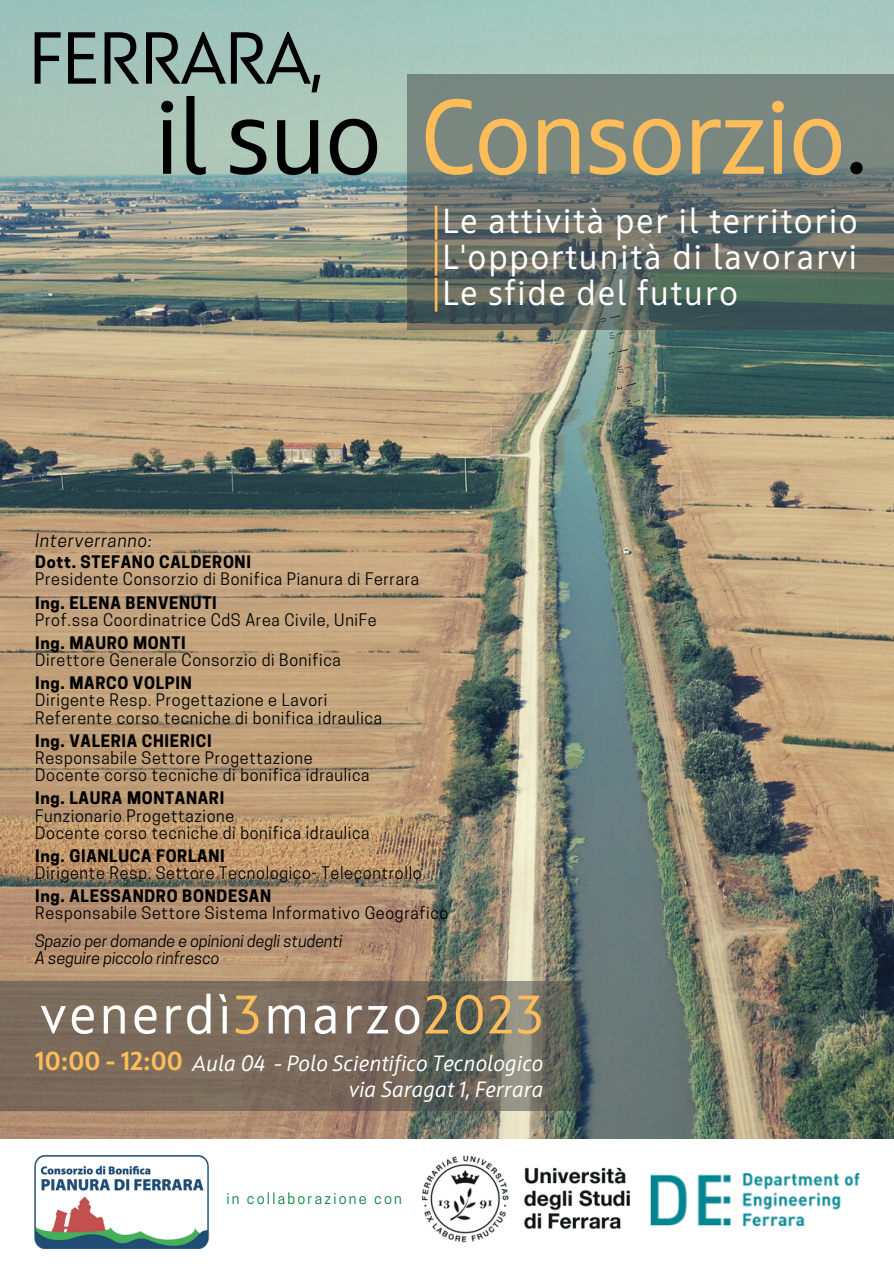
<style>
.page{position:relative;width:894px;height:1264px;background:#fff}
.page>*{position:absolute;margin:0;border:0;box-sizing:border-box;transform-origin:0 0}
.t1{font:105.6px "Squad";letter-spacing:-.03em;color:#ffbd59}
.t2{font:73.35px "Squad";letter-spacing:-.03em;color:#000}
.t3{font:54px "Squad";letter-spacing:.05em;color:#fff}
.t4{font:34.65px/36px "Squad";letter-spacing:.04em;color:#fff;text-align:justify}
.t5{font:italic 22.05px/26px "Squad";color:#fff;text-align:right}
.t6{font:italic 17.55px "Cooper Hewitt";letter-spacing:.04em;color:#000}
.t7{font:16.2px/17.2px "Cooper Hewitt";letter-spacing:.04em;color:#000}
.t8{font:700 16.2px "Cooper Hewitt";letter-spacing:.04em;color:#000}
.t9{font:italic 16.05px/17px "Cooper Hewitt";color:#000}
.t10{font:14.55px "Cooper Hewitt";letter-spacing:.155em;color:#008037}
.s1{color:#000}
.s2{color:#ffbd59}
.s3{font-weight:700;font-style:normal;font-size:25.95px;color:#ffbd59}
</style>
<div class="page">
<img style="left:0;top:0;width:893px;height:1139px">
<img style="left:16px;top:1136px;width:211px;height:113px">
<img style="left:422px;top:1155px;width:208px;height:88px">
<img style="left:650px;top:1173px;width:209px;height:52px">
<svg style="left:407px;top:74px;width:486px;height:255px;background:#68756f"></svg>
<svg style="left:0;top:981px;width:581px;height:130px;background:#74695c"></svg>
<svg style="left:599px;top:315px;width:21px;height:7px"></svg>
<svg style="left:608px;top:349px;width:20px;height:5px"></svg>
<svg style="left:616px;top:383px;width:20px;height:7px"></svg>
<svg style="left:624px;top:417px;width:20px;height:6px"></svg>
<svg style="left:631px;top:450px;width:21px;height:6px"></svg>
<svg style="left:640px;top:484px;width:20px;height:7px"></svg>
<svg style="left:648px;top:518px;width:20px;height:8px"></svg>
<svg style="left:656px;top:552px;width:20px;height:7px"></svg>
<svg style="left:664px;top:586px;width:20px;height:8px"></svg>
<svg style="left:672px;top:619px;width:20px;height:8px"></svg>
<svg style="left:680px;top:653px;width:20px;height:9px"></svg>
<svg style="left:609px;top:332px;width:15px;height:7px"></svg>
<svg style="left:618px;top:366px;width:14px;height:7px"></svg>
<svg style="left:626px;top:400px;width:14px;height:7px"></svg>
<svg style="left:634px;top:432px;width:14px;height:8px"></svg>
<svg style="left:642px;top:466px;width:14px;height:8px"></svg>
<svg style="left:650px;top:500px;width:14px;height:8px"></svg>
<svg style="left:658px;top:534px;width:14px;height:8px"></svg>
<svg style="left:666px;top:568px;width:14px;height:8px"></svg>
<svg style="left:674px;top:602px;width:14px;height:8px"></svg>
<svg style="left:682px;top:636px;width:14px;height:8px"></svg>
<h2 class="t2" style="left:28px;top:27px;width:297px">FERRARA,</h2>
<h1 class="t1" style="left:154px;top:92px;width:717px"><span class="s1">il suo</span> Consorzio<span class="s1">.</span></h1>
<h3 class="t4" style="left:431px;top:206px;width:427px"><span class="s2">|</span>Le attività per il territorio <span class="s2">|</span>L'opportunità di lavorarvi <span class="s2">|</span>Le sfide del futuro</h3>
<p class="t6" style="left:35px;top:533px;width:118px">Interverranno:</p>
<p class="t8" style="left:35px;top:556px;width:217px">Dott. STEFANO CALDERONI</p>
<p class="t7" style="left:35px;top:573px;width:385px">Presidente Consorzio di Bonifica Pianura di Ferrara</p>
<p class="t8" style="left:35px;top:596px;width:183px">Ing. ELENA BENVENUTI</p>
<p class="t7" style="left:35px;top:613px;width:343px">Prof.ssa Coordinatrice CdS Area Civile, UniFe</p>
<p class="t8" style="left:35px;top:636px;width:152px">Ing. MAURO MONTI</p>
<p class="t7" style="left:35px;top:653px;width:307px">Direttore Generale Consorzio di Bonifica</p>
<p class="t8" style="left:35px;top:677px;width:158px">Ing. MARCO VOLPIN</p>
<p class="t7" style="left:35px;top:693px;width:348px">Dirigente Resp. Progettazione e Lavori<br>Referente corso tecniche di bonifica idraulica</p>
<p class="t8" style="left:35px;top:734px;width:178px">Ing. VALERIA CHIERICI</p>
<p class="t7" style="left:35px;top:751px;width:336px">Responsabile Settore Progettazione<br>Docente corso tecniche di bonifica idraulica</p>
<p class="t8" style="left:35px;top:792px;width:190px">Ing. LAURA MONTANARI</p>
<p class="t7" style="left:35px;top:808px;width:336px">Funzionario Progettazione<br>Docente corso tecniche di bonifica idraulica</p>
<p class="t8" style="left:35px;top:849px;width:191px">Ing. GIANLUCA FORLANI</p>
<p class="t7" style="left:35px;top:866px;width:388px">Dirigente Resp. Settore Tecnologico- Telecontrollo</p>
<p class="t8" style="left:35px;top:890px;width:237px">Ing. ALESSANDRO BONDESAN</p>
<p class="t7" style="left:35px;top:906px;width:414px">Responsabile Settore Sistema Informativo Geografico</p>
<p class="t9" style="left:35px;top:934px;width:309px">Spazio per domande e opinioni degli studenti<br>A seguire piccolo rinfresco</p>
<h3 class="t3" style="left:40px;top:991px;width:504px">venerdì<span class="s2">3</span>marzo<span class="s2">2023</span></h3>
<h3 class="t5" style="left:35px;top:1051px;width:509px"><span class="s3">10:00 - 12:00</span> Aula 04 - Polo Scientifico Tecnologico via Saragat 1, Ferrara</h3>
<p class="t10" style="left:226px;top:1192px;width:177px">in collaborazione con</p>
</div>
